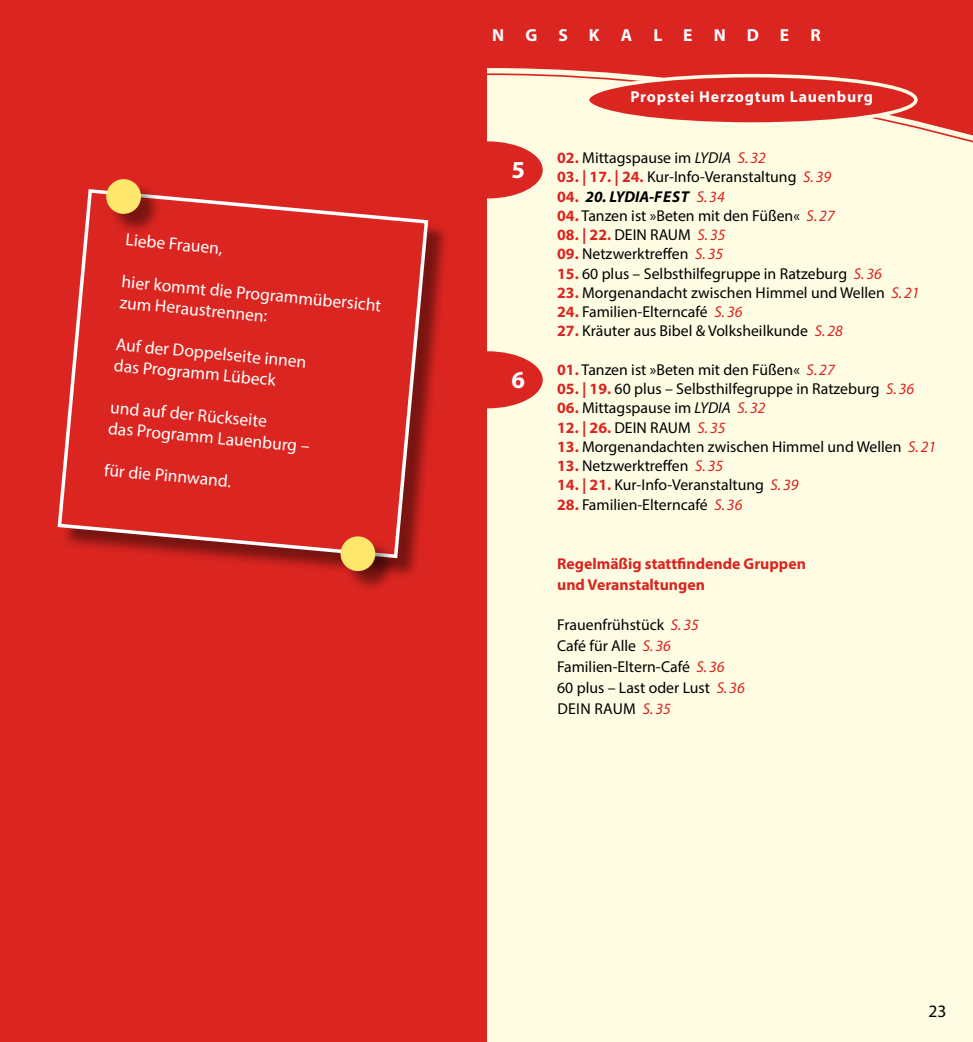
<style>
.page{position:relative;width:973px;height:1042px;background:#fff}
.page>*{position:absolute;margin:0;border:0;box-sizing:border-box;transform-origin:0 0}
.t1{font:700 24.5px "Myriad Pro";color:#fff}
.t2{font:17.5px/20.8px "Myriad Pro";color:#fff}
.t3{font:700 17.5px "Myriad Pro";letter-spacing:1.2em;color:#fff}
.t4{font:17.5px "Myriad Pro";color:#000}
.t5{font:15.75px/21px "Myriad Pro";color:#000}
.t6{font:700 15.75px/21px "Myriad Pro";color:#da2520}
.t7{font:700 15.75px "Myriad Pro";letter-spacing:.05em;color:#fff}
.t8{font:italic 700 15.75px "Myriad Pro";color:#000}
.s1{font-weight:700;color:#da2520}
.s2{font-style:italic}
.s3{font-style:italic;color:#da2520}
.s4{font-style:normal;color:#da2520}
.s5{font-weight:400;color:#da2520}
</style>
<div class="page">
<div style="left:0;top:0;width:972px;height:1042px;background:#fffce4"></div>
<svg style="left:486px;top:0;width:486px;height:163px;fill:#da2520"></svg>
<svg style="left:486px;top:73px;width:486px;height:72px"></svg>
<div style="left:0;top:0;width:486px;height:1042px;background:#da2520"></div>
<div style="left:587px;top:76px;width:328px;height:48px;background:#da2520;border-radius:50%"></div>
<div style="left:585px;top:74px;width:332px;height:52px;border:4px solid #fffce4;border-radius:50%"></div>
<div style="left:61px;top:192px;width:388px;height:387px;background:#000;opacity:.45"></div>
<svg style="left:57px;top:189px;width:373px;height:371px"></svg>
<div style="left:109px;top:182px;width:53px;height:53px;background:#000;opacity:.45"></div>
<div style="left:106px;top:179px;width:35px;height:35px;background:#ffe76e;border-radius:50%"></div>
<div style="left:344px;top:540px;width:52px;height:52px;background:#000;opacity:.45"></div>
<div style="left:340px;top:536px;width:35px;height:35px;background:#ffe76e;border-radius:50%"></div>
<div style="left:433px;top:141px;width:109px;height:57px;background:#da2520;border-radius:50%"></div>
<div style="left:433px;top:351px;width:109px;height:57px;background:#da2520;border-radius:50%"></div>
<p class="t2" style="left:126px;top:229px;width:99px;rotate:5deg">Liebe Frauen,</p>
<p class="t2" style="left:122px;top:271px;width:262px;rotate:5deg">hier kommt die Programmübersicht zum Heraustrennen:</p>
<p class="t2" style="left:117px;top:334px;width:193px;rotate:5deg">Auf der Doppelseite innen das Programm Lübeck</p>
<p class="t2" style="left:111px;top:396px;width:204px;rotate:5deg">und auf der Rückseite<br>das Programm Lauenburg –</p>
<p class="t2" style="left:105px;top:459px;width:129px;rotate:5deg">für die Pinnwand.</p>
<p class="t3" style="left:492px;top:24px;width:330px">NGSKALENDER</p>
<h1 class="t1" style="left:511px;top:154px;width:15px">5</h1>
<h1 class="t1" style="left:511px;top:364px;width:15px">6</h1>
<p class="t7" style="left:630px;top:87px;width:244px">Propstei Herzogtum Lauenburg</p>
<p class="t5" style="left:557px;top:147px;width:210px"><span class="s1">02.</span> Mittagspause im <span class="s2">LYDIA</span> <span class="s3">S. 32</span></p>
<p class="t5" style="left:557px;top:166px;width:275px"><span class="s1">03. | 17. | 24.</span> Kur-Info-Veranstaltung <span class="s3">S. 39</span></p>
<p class="t8" style="left:557px;top:186px;width:169px"><span class="s4">04.</span> 20. LYDIA-FEST <span class="s5">S. 34</span></p>
<p class="t5" style="left:557px;top:205px;width:279px"><span class="s1">04.</span> Tanzen ist »Beten mit den Füßen« <span class="s3">S. 27</span></p>
<p class="t5" style="left:557px;top:224px;width:170px"><span class="s1">08. | 22.</span> DEIN RAUM <span class="s3">S. 35</span></p>
<p class="t5" style="left:557px;top:243px;width:167px"><span class="s1">09.</span> Netzwerktreffen <span class="s3">S. 35</span></p>
<p class="t5" style="left:557px;top:263px;width:326px"><span class="s1">15.</span> 60 plus – Selbsthilfegruppe in Ratzeburg <span class="s3">S. 36</span></p>
<p class="t5" style="left:557px;top:282px;width:364px"><span class="s1">23.</span> Morgenandacht zwischen Himmel und Wellen <span class="s3">S. 21</span></p>
<p class="t5" style="left:557px;top:301px;width:187px"><span class="s1">24.</span> Familien-Elterncafé <span class="s3">S. 36</span></p>
<p class="t5" style="left:557px;top:320px;width:287px"><span class="s1">27.</span> Kräuter aus Bibel &amp; Volksheilkunde <span class="s3">S. 28</span></p>
<p class="t5" style="left:557px;top:359px;width:279px"><span class="s1">01.</span> Tanzen ist »Beten mit den Füßen« <span class="s3">S. 27</span></p>
<p class="t5" style="left:557px;top:378px;width:358px"><span class="s1">05. | 19.</span> 60 plus – Selbsthilfegruppe in Ratzeburg <span class="s3">S. 36</span></p>
<p class="t5" style="left:557px;top:397px;width:210px"><span class="s1">06.</span> Mittagspause im <span class="s2">LYDIA</span> <span class="s3">S. 32</span></p>
<p class="t5" style="left:557px;top:417px;width:170px"><span class="s1">12. | 26.</span> DEIN RAUM <span class="s3">S. 35</span></p>
<p class="t5" style="left:557px;top:436px;width:380px"><span class="s1">13.</span> Morgenandachten zwischen Himmel und Wellen <span class="s3">S. 21</span></p>
<p class="t5" style="left:557px;top:455px;width:167px"><span class="s1">13.</span> Netzwerktreffen <span class="s3">S. 35</span></p>
<p class="t5" style="left:557px;top:474px;width:243px"><span class="s1">14. | 21.</span> Kur-Info-Veranstaltung <span class="s3">S. 39</span></p>
<p class="t5" style="left:557px;top:494px;width:187px"><span class="s1">28.</span> Familien-Elterncafé <span class="s3">S. 36</span></p>
<p class="t6" style="left:557px;top:553px;width:250px">Regelmäßig stattfindende Gruppen und Veranstaltungen</p>
<p class="t5" style="left:557px;top:614px;width:189px">Frauenfrühstück <span class="s3">S. 35<br></span>Café für Alle <span class="s3">S. 36<br></span>Familien-Eltern-Café <span class="s3">S. 36<br></span>60 plus – Last oder Lust <span class="s3">S. 36<br></span>DEIN RAUM <span class="s3">S. 35</span></p>
<p class="t4" style="left:928px;top:1000px;width:19px">23</p>
</div>
